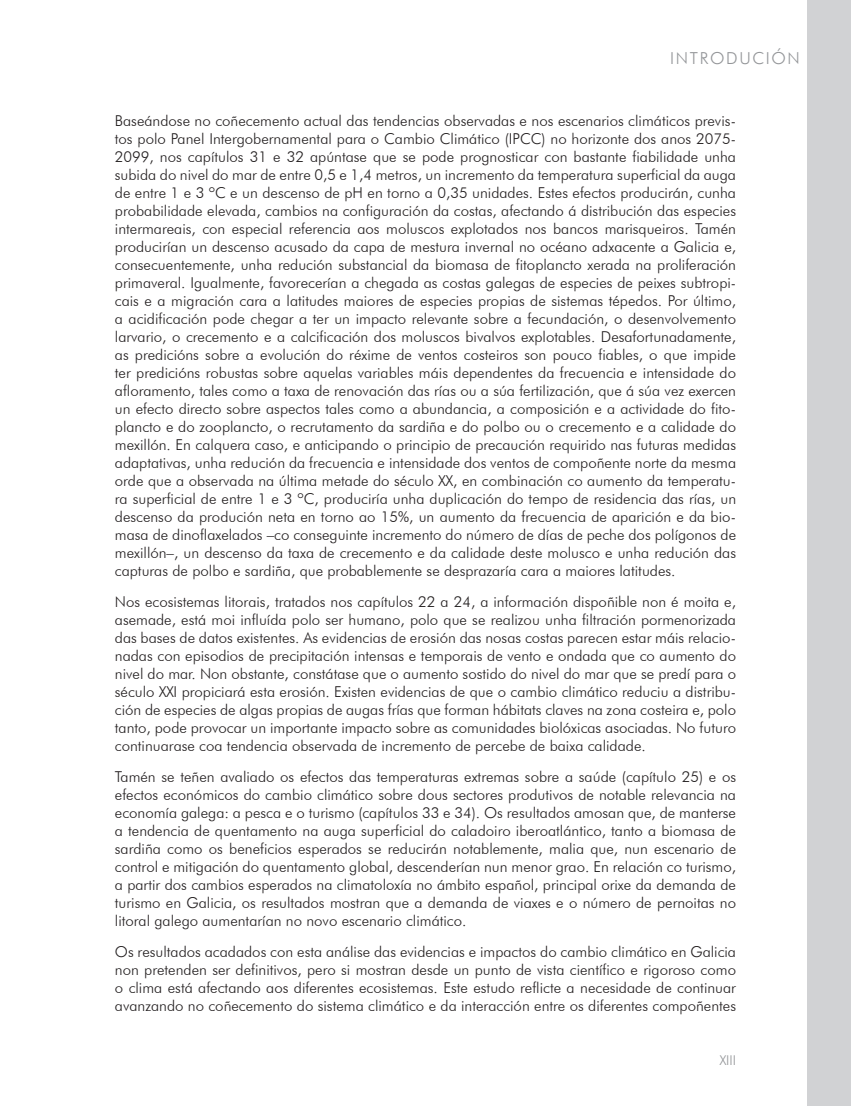
<style>
.page{position:relative;width:851px;height:1106px;background:#fff}
.page>*{position:absolute;margin:0;border:0;box-sizing:border-box;transform-origin:0 0}
.t1{font:300 16.5px "Futura BT";letter-spacing:.1em;color:#939598}
.t2{font:300 15px/18px "Futura BT";color:#231f20;text-align:justify}
.t3{font:300 13.5px "Futura BT";color:#939598}
</style>
<div class="page">
<div style="left:806px;top:0;width:44px;height:1106px;background:#d1d2d4"></div>
<p class="t1" style="left:670px;top:48px;width:131px">INTRODUCIÓN</p>
<p class="t2" style="left:115px;top:112px;width:622px">Baseándose no coñecemento actual das tendencias observadas e nos escenarios climáticos previs&shy;tos polo Panel Intergobernamental para o Cambio Climático (IPCC) no horizonte dos anos 2075- 2099, nos capítulos 31 e 32 apúntase que se pode prognosticar con bastante fiabilidade unha subida do nivel do mar de entre 0,5 e 1,4 metros, un incremento da temperatura superficial da auga de entre 1 e 3 ºC e un descenso de pH en torno a 0,35 unidades. Estes efectos producirán, cunha probabilidade elevada, cambios na configuración da costas, afectando á distribución das especies intermareais, con especial referencia aos moluscos explotados nos bancos marisqueiros. Tamén producirían un descenso acusado da capa de mestura invernal no océano adxacente a Galicia e, consecuentemente, unha redución substancial da biomasa de fitoplancto xerada na proliferación primaveral. Igualmente, favorecerían a chegada as costas galegas de especies de peixes subtropi&shy;cais e a migración cara a latitudes maiores de especies propias de sistemas tépedos. Por último, a acidificación pode chegar a ter un impacto relevante sobre a fecundación, o desenvolvemento larvario, o crecemento e a calcificación dos moluscos bivalvos explotables. Desafortunadamente, as predicións sobre a evolución do réxime de ventos costeiros son pouco fiables, o que impide ter predicións robustas sobre aquelas variables máis dependentes da frecuencia e intensidade do afloramento, tales como a taxa de renovación das rías ou a súa fertilización, que á súa vez exercen un efecto directo sobre aspectos tales como a abundancia, a composición e a actividade do fito&shy;plancto e do zooplancto, o recrutamento da sardiña e do polbo ou o crecemento e a calidade do mexillón. En calquera caso, e anticipando o principio de precaución requirido nas futuras medidas adaptativas, unha redución da frecuencia e intensidade dos ventos de compoñente norte da mesma orde que a observada na última metade do século XX, en combinación co aumento da temperatu&shy;ra superficial de entre 1 e 3 ºC, produciría unha duplicación do tempo de residencia das rías, un descenso da produción neta en torno ao 15%, un aumento da frecuencia de aparición e da bio&shy;masa de dinoflaxelados –co conseguinte incremento do número de días de peche dos polígonos de mexillón–, un descenso da taxa de crecemento e da calidade deste molusco e unha redución das capturas de polbo e sardiña, que probablemente se desprazaría cara a maiores latitudes.</p>
<p class="t2" style="left:115px;top:592px;width:622px">Nos ecosistemas litorais, tratados nos capítulos 22 a 24, a información dispoñible non é moita e, asemade, está moi influída polo ser humano, polo que se realizou unha filtración pormenorizada das bases de datos existentes. As evidencias de erosión das nosas costas parecen estar máis relacio&shy;nadas con episodios de precipitación intensas e temporais de vento e ondada que co aumento do nivel do mar. Non obstante, constátase que o aumento sostido do nivel do mar que se predí para o século XXI propiciará esta erosión. Existen evidencias de que o cambio climático reduciu a distribu&shy;ción de especies de algas propias de augas frías que forman hábitats claves na zona costeira e, polo tanto, pode provocar un importante impacto sobre as comunidades biolóxicas asociadas. No futuro continuarase coa tendencia observada de incremento de percebe de baixa calidade.</p>
<p class="t2" style="left:115px;top:767px;width:622px">Tamén se teñen avaliado os efectos das temperaturas extremas sobre a saúde (capítulo 25) e os efectos económicos do cambio climático sobre dous sectores produtivos de notable relevancia na economía galega: a pesca e o turismo (capítulos 33 e 34). Os resultados amosan que, de manterse a tendencia de quentamento na auga superficial do caladoiro iberoatlántico, tanto a biomasa de sardiña como os beneficios esperados se reducirán notablemente, malia que, nun escenario de control e mitigación do quentamento global, descenderían nun menor grao. En relación co turismo, a partir dos cambios esperados na climatoloxía no ámbito español, principal orixe da demanda de turismo en Galicia, os resultados mostran que a demanda de viaxes e o número de pernoitas no litoral galego aumentarían no novo escenario climático.</p>
<p class="t2" style="left:115px;top:942px;width:622px">Os resultados acadados con esta análise das evidencias e impactos do cambio climático en Galicia non pretenden ser definitivos, pero si mostran desde un punto de vista científico e rigoroso como o clima está afectando aos diferentes ecosistemas. Este estudo reflicte a necesidade de continuar avanzando no coñecemento do sistema climático e da interacción entre os diferentes compoñentes</p>
<p class="t3" style="left:719px;top:1051px;width:18px">XIII</p>
</div>
